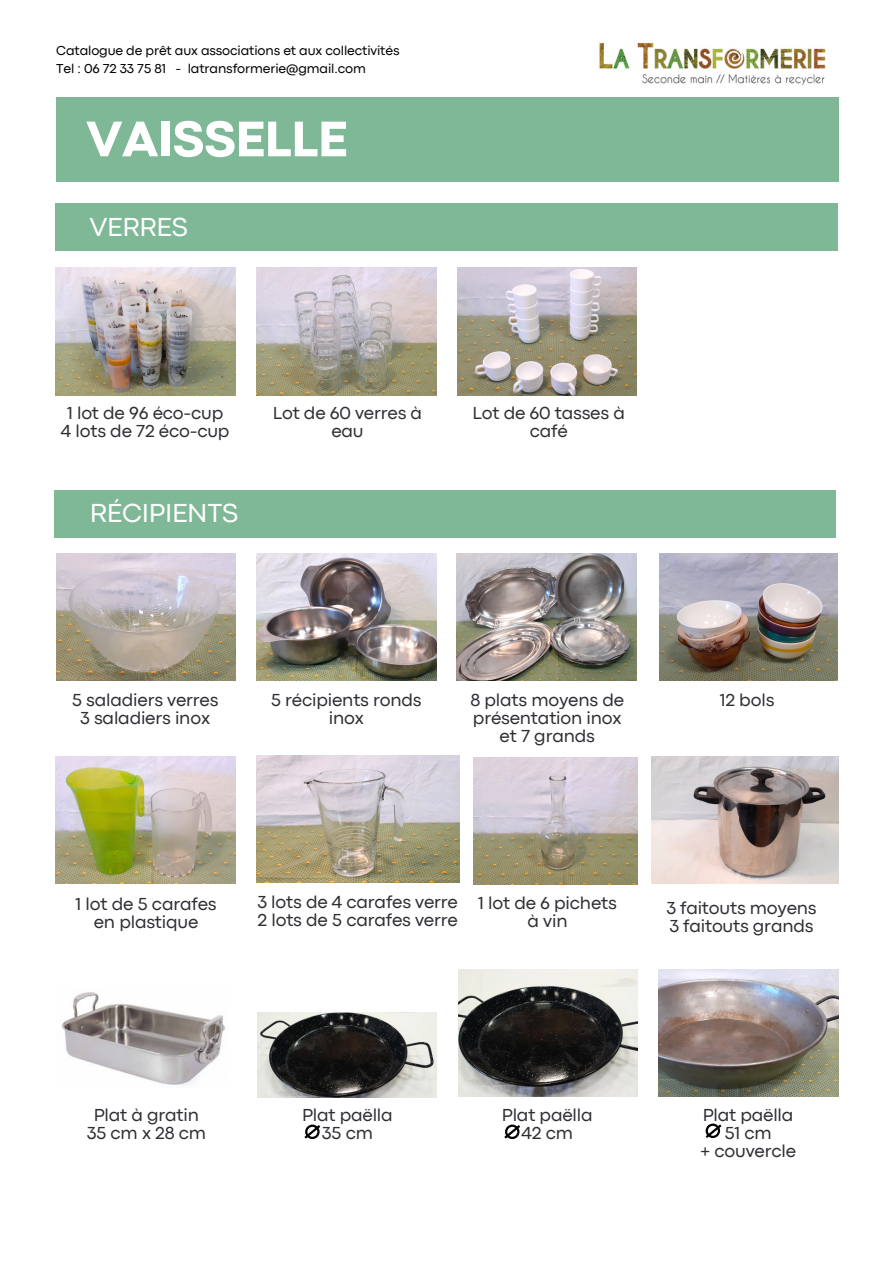
<style>
.page{position:relative;width:894px;height:1264px;background:#fff}
.page>*{position:absolute;margin:0;border:0;box-sizing:border-box;transform-origin:0 0}
.t1{font:800 52.2px "Codec Pro";letter-spacing:-.01em;color:#fff}
.t2{font:27.15px "Codec Pro";letter-spacing:-.01em;color:#fff}
.t3{font:18.15px/18px "Codec Pro";letter-spacing:-.01em;color:#302e35;text-align:center}
.t4{font:13.5px "Codec Pro";letter-spacing:-.01em;color:#000}
</style>
<div class="page">
<div style="left:55px;top:204px;width:782px;height:47px;background:#7fb897"></div>
<div style="left:54px;top:490px;width:782px;height:47px;background:#7fb897"></div>
<svg style="left:504px;top:1124px;width:17px;height:16px"></svg>
<img style="left:257px;top:1012px;width:179px;height:85px">
<img style="left:458px;top:969px;width:179px;height:127px">
<img style="left:256px;top:755px;width:203px;height:127px">
<img style="left:651px;top:756px;width:186px;height:128px">
<img style="left:256px;top:553px;width:180px;height:127px">
<img style="left:457px;top:268px;width:179px;height:127px">
<img style="left:256px;top:268px;width:180px;height:127px">
<img style="left:55px;top:756px;width:180px;height:128px">
<img style="left:56px;top:553px;width:179px;height:127px">
<img style="left:55px;top:268px;width:180px;height:127px">
<img style="left:473px;top:757px;width:164px;height:127px">
<img style="left:658px;top:969px;width:180px;height:127px">
<svg style="left:304px;top:1124px;width:17px;height:16px"></svg>
<svg style="left:705px;top:1123px;width:17px;height:15px"></svg>
<img style="left:659px;top:553px;width:178px;height:127px">
<div style="left:56px;top:97px;width:782px;height:84px;background:#7fb897"></div>
<img style="left:599px;top:42px;width:227px;height:44px">
<img style="left:456px;top:553px;width:180px;height:127px">
<img style="left:61px;top:992px;width:164px;height:93px">
<h3 class="t4" style="left:56px;top:46px;width:345px">Catalogue de prêt aux associations et aux collectivités</h3>
<h3 class="t4" style="left:56px;top:64px;width:311px">Tel : 06 72 33 75 81 - latransformerie@gmail.com</h3>
<p class="t1" style="left:86px;top:120px;width:263px">VAISSELLE</p>
<h3 class="t2" style="left:89px;top:217px;width:100px">VERRES</h3>
<h3 class="t3" style="left:61px;top:405px;width:170px">1 lot de 96 éco-cup<br>4 lots de 72 éco-cup</h3>
<h3 class="t3" style="left:472px;top:405px;width:154px">Lot de 60 tasses à café</h3>
<p class="t3" style="left:273px;top:405px;width:151px">Lot de 60 verres à eau</p>
<p class="t2" style="left:90px;top:503px;width:150px">RÉCIPIENTS</p>
<p class="t3" style="left:72px;top:692px;width:148px">5 saladiers verres<br>3 saladiers inox</p>
<p class="t3" style="left:271px;top:692px;width:152px">5 récipients ronds</p>
<h3 class="t3" style="left:719px;top:692px;width:56px">12 bols</h3>
<p class="t3" style="left:328px;top:710px;width:37px">inox</p>
<h3 class="t3" style="left:470px;top:692px;width:155px">8 plats moyens de présentation inox et 7 grands</h3>
<h3 class="t3" style="left:76px;top:896px;width:142px">1 lot de 5 carafes en plastique</h3>
<p class="t3" style="left:257px;top:894px;width:202px;text-align:left">3 lots de 4 carafes verre<br>2 lots de 5 carafes verre</p>
<p class="t3" style="left:478px;top:895px;width:140px">1 lot de 6 pichets à vin</p>
<h3 class="t3" style="left:666px;top:899px;width:152px;text-align:left">3 faitouts moyens<br>3 faitouts grands</h3>
<h3 class="t3" style="left:87px;top:1106px;width:121px">Plat à gratin<br>35 cm x 28 cm</h3>
<p class="t3" style="left:302px;top:1106px;width:92px">Plat paëlla<br>35 cm</p>
<p class="t3" style="left:700px;top:1106px;width:97px">Plat paëlla<br>51 cm<br>+ couvercle</p>
<p class="t3" style="left:502px;top:1106px;width:92px">Plat paëlla<br>42 cm</p>
</div>
